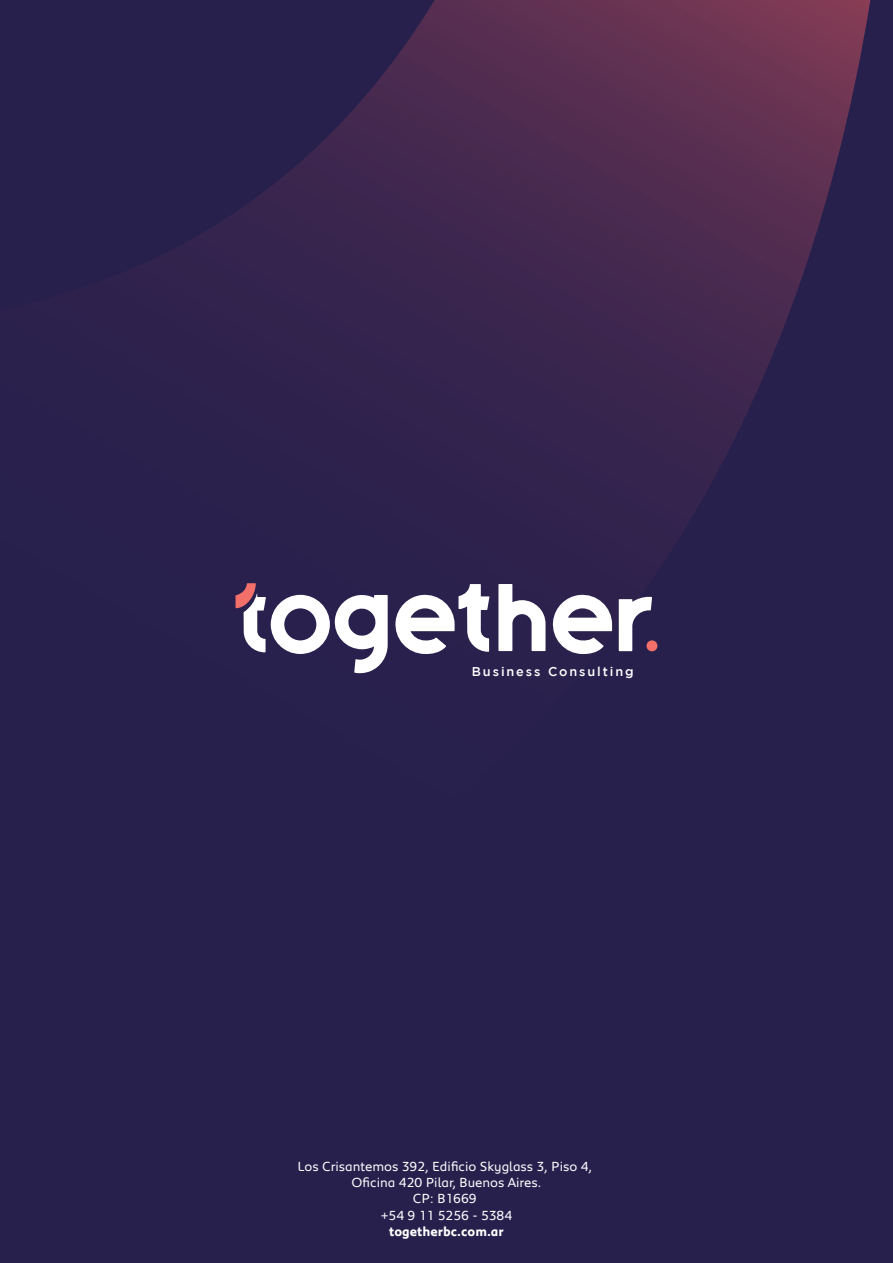
<style>
.page{position:relative;width:893px;height:1263px;background:#27204d}
.page>*{position:absolute;margin:0;border:0;box-sizing:border-box;transform-origin:0 0}
.t1{font:13.5px/16.2px "Peugeot";color:#fff;text-align:center}
.t2{font:700 13.5px "Peugeot";color:#fff}
.t3{font:500 12.75px "Gotham";letter-spacing:.15em;color:#fff}
</style>
<div class="page">
<svg style="left:160px;top:0;width:710px;height:652px"></svg>
<svg style="left:551px;top:593px;width:61px;height:61px"></svg>
<div style="left:646px;top:640px;width:11px;height:11px;background:#f27069;border-radius:50%"></div>
<svg style="left:498px;top:584px;width:47px;height:67px"></svg>
<svg style="left:619px;top:597px;width:33px;height:54px"></svg>
<svg style="left:394px;top:584px;width:95px;height:70px"></svg>
<svg style="left:236px;top:583px;width:152px;height:91px"></svg>
<p class="t3" style="left:472px;top:664px;width:163px">Business Consulting</p>
<p class="t1" style="left:298px;top:1157px;width:296px">Los Crisantemos 392, Edificio Skyglass 3, Piso 4,<br>Oficina 420 Pilar, Buenos Aires.<br>CP: B1669<br>+54 9 11 5256 - 5384</p>
<p class="t2" style="left:389px;top:1222px;width:116px">togetherbc.com.ar</p>
</div>
